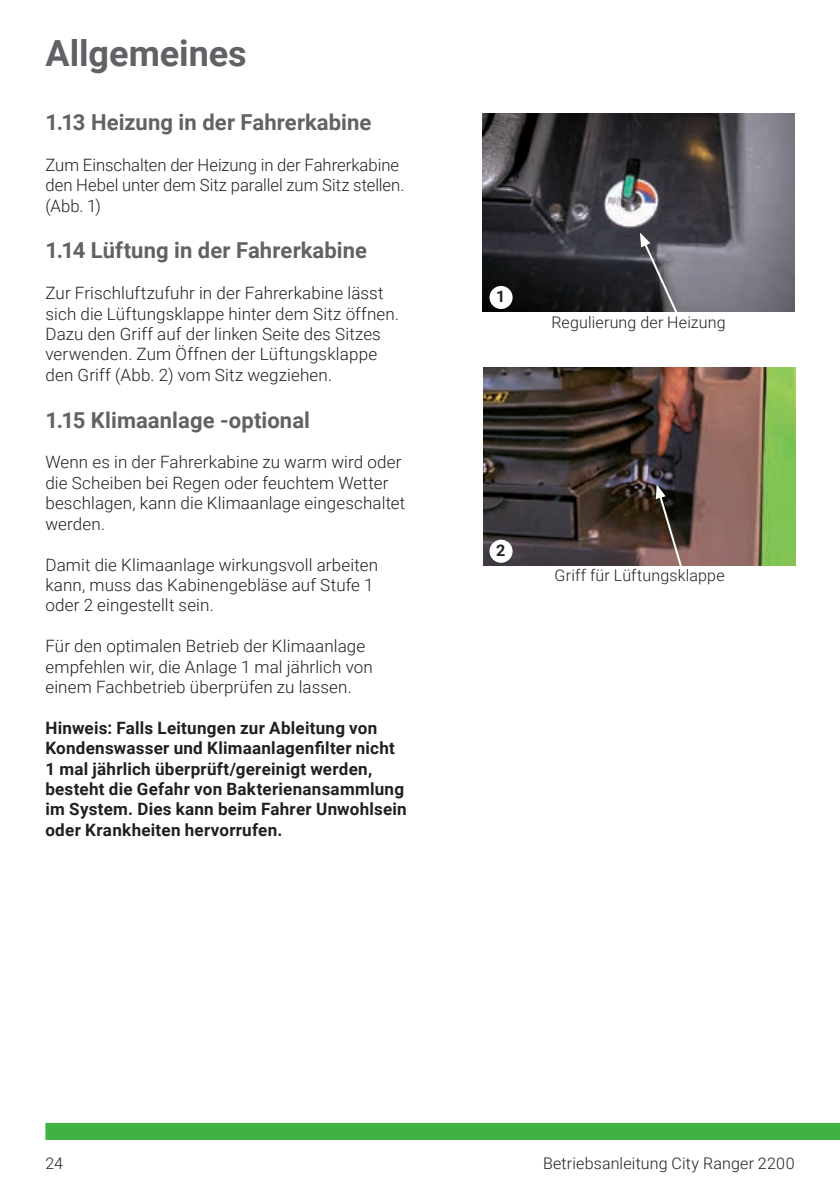
<style>
.page{position:relative;width:840px;height:1191px;background:#fff}
.page>*{position:absolute;margin:0;border:0;box-sizing:border-box;transform-origin:0 0}
.t1{font:700 36px "Roboto";color:#616265}
.t2{font:700 22px "Roboto";letter-spacing:.005em;color:#616265}
.t3{font:300 17px/20.4px "Roboto";letter-spacing:.005em;color:#231f20}
.t4{font:700 17px/20.4px "Roboto";letter-spacing:.015em;color:#231f20}
.t5{font:300 16px "Roboto";letter-spacing:.01em;color:#231f20}
.t6{font:700 16px "Roboto";color:#231f20}
</style>
<div class="page">
<div style="left:45px;top:1123px;width:794px;height:17px;background:#40b143"></div>
<img style="left:482px;top:113px;width:312px;height:199px">
<img style="left:483px;top:367px;width:312px;height:199px">
<div style="left:489px;top:286px;width:23px;height:23px;background:#fff;border-radius:50%"></div>
<div style="left:489px;top:540px;width:23px;height:23px;background:#fff;border-radius:50%"></div>
<svg style="left:639px;top:232px;width:40px;height:80px;background:#5a5960"></svg>
<svg style="left:655px;top:484px;width:29px;height:82px;background:#524540"></svg>
<h1 class="t1" style="left:45px;top:28px;width:203px">Allgemeines</h1>
<p class="t2" style="left:45px;top:107px;width:327px">1.13 Heizung in der Fahrerkabine</p>
<p class="t3" style="left:45px;top:154px;width:360px">Zum Einschalten der Heizung in der Fahrerkabine den Hebel unter dem Sitz parallel zum Sitz stellen. (Abb. 1)</p>
<p class="t2" style="left:45px;top:235px;width:323px">1.14 Lüftung in der Fahrerkabine</p>
<p class="t3" style="left:45px;top:282px;width:355px">Zur Frischluftzufuhr in der Fahrerkabine lässt sich die Lüftungsklappe hinter dem Sitz öffnen.<br>Dazu den Griff auf der linken Seite des Sitzes verwenden. Zum Öffnen der Lüftungsklappe den Griff (Abb. 2) vom Sitz wegziehen.</p>
<p class="t2" style="left:45px;top:404px;width:266px">1.15 Klimaanlage -optional</p>
<p class="t3" style="left:45px;top:451px;width:361px">Wenn es in der Fahrerkabine zu warm wird oder die Scheiben bei Regen oder feuchtem Wetter beschlagen, kann die Klimaanlage eingeschaltet werden.</p>
<p class="t3" style="left:45px;top:553px;width:334px">Damit die Klimaanlage wirkungsvoll arbeiten kann, muss das Kabinengebläse auf Stufe 1 oder 2 eingestellt sein.</p>
<p class="t3" style="left:45px;top:635px;width:329px">Für den optimalen Betrieb der Klimaanlage empfehlen wir, die Anlage 1 mal jährlich von einem Fachbetrieb überprüfen zu lassen.</p>
<p class="t4" style="left:45px;top:717px;width:363px">Hinweis: Falls Leitungen zur Ableitung von Kondenswasser und Klimaanlagenfilter nicht 1 mal jährlich überprüft/gereinigt werden, besteht die Gefahr von Bakterienansammlung im System. Dies kann beim Fahrer Unwohlsein oder Krankheiten hervorrufen.</p>
<p class="t6" style="left:496px;top:285px;width:11px">1</p>
<p class="t5" style="left:551px;top:311px;width:175px">Regulierung der Heizung</p>
<p class="t6" style="left:496px;top:539px;width:11px">2</p>
<p class="t5" style="left:554px;top:564px;width:171px">Griff für Lüftungsklappe</p>
<p class="t5" style="left:45px;top:1152px;width:19px">24</p>
<p class="t5" style="left:542px;top:1152px;width:253px">Betriebsanleitung City Ranger 2200</p>
</div>
